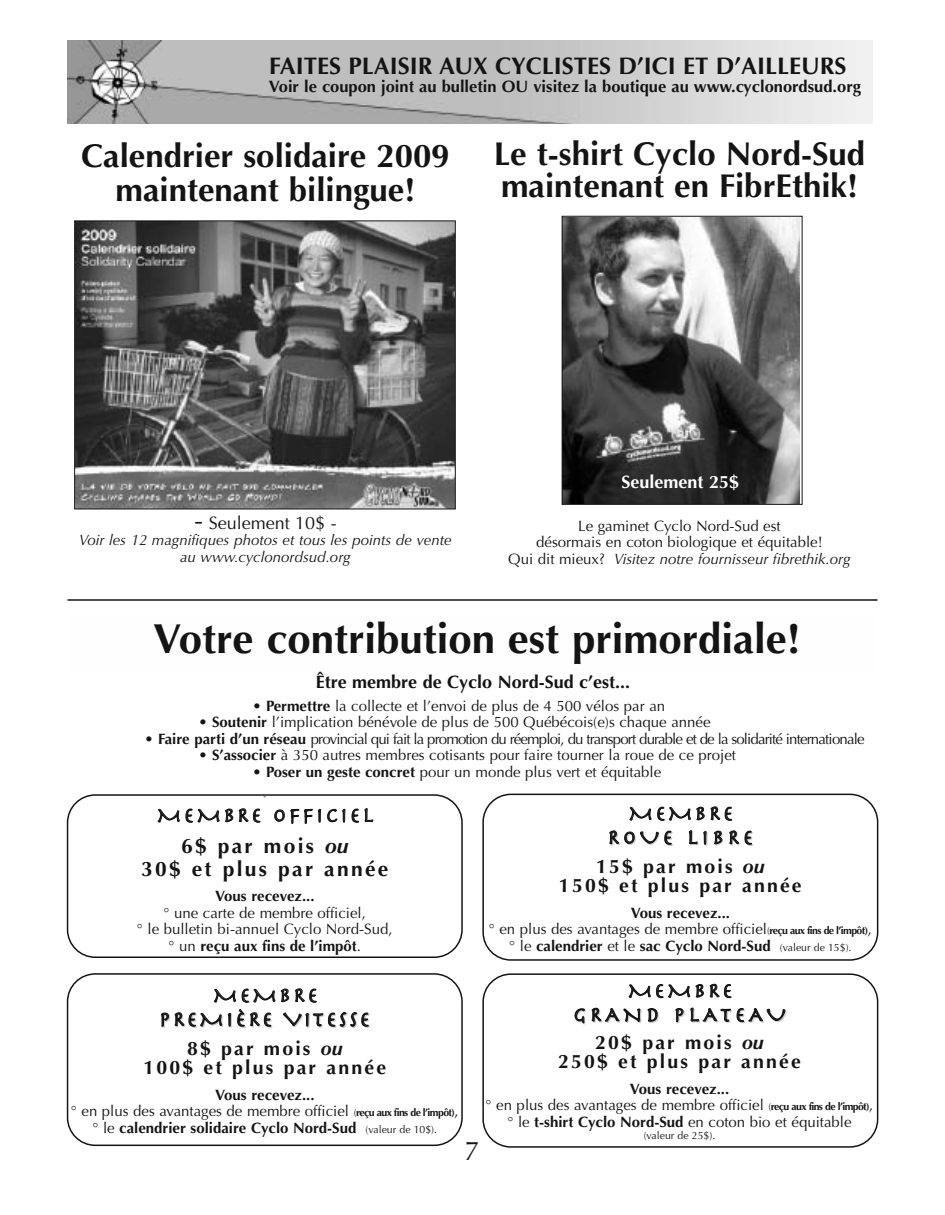
<style>
.page{position:relative;width:945px;height:1215px;background:#fff}
.page>*{position:absolute;margin:0;border:0;box-sizing:border-box;transform-origin:0 0}
.t1{font:700 42px "Optima";color:#141414}
.t2{font:700 33px/31.5px "Optima";color:#141414}
.t3{font:27px "Optima";color:#141414}
.t4{font:700 24px "Optima";color:#141414}
.t5{font:21px/24px "Herculanum";letter-spacing:.125em;color:#141414;text-align:center}
.t6{font:700 21px/22.5px "Optima";letter-spacing:.11em;color:#141414;text-align:center}
.t7{font:21px/24px "Herculanum";letter-spacing:.175em;color:#141414;text-align:center}
.t8{font:21px/24px "Herculanum";letter-spacing:.17em;color:#141414;text-align:center}
.t9{font:700 19.5px/19.5px "Optima";letter-spacing:.11em;color:#141414;text-align:center}
.t10{font:700 18px "Optima";color:#141414}
.t11{font:18px "Optima";color:#141414}
.t12{font:700 18px "Optima";color:#fff}
.t13{font:700 16.5px "Optima";color:#141414}
.t14{font:15px/16.5px "Optima";color:#141414;text-align:center}
.t15{font:700 15px/16.5px "Optima";color:#141414;text-align:center}
.t16{font:15px "Optima";letter-spacing:-.055em;color:#141414}
.t17{font:italic 15px/16.5px "Optima";color:#141414;text-align:center}
.t18{font:10.5px "Optima";color:#141414}
.t19{font:7.5px "Helvetica";color:#141414}
.s1{font-size:27px}
.s2{font-style:italic}
.s3{font-weight:700}
.s4{font-weight:400}
.s5{font-weight:400;font-size:10.5px}
.s6{font-size:10.5px}
.s7{font-weight:700;font-size:10.5px}
</style>
<div class="page">
<img style="left:68px;top:40px;width:804px;height:84px">
<img style="left:76px;top:222px;width:378px;height:285px">
<div style="left:74px;top:220px;width:382px;height:289px;border:1px solid #141414"></div>
<img style="left:564px;top:218px;width:236px;height:285px">
<div style="left:562px;top:216px;width:240px;height:289px;border:1px solid #141414"></div>
<svg style="left:482px;top:973px;width:396px;height:175px"></svg>
<svg style="left:67px;top:973px;width:396px;height:173px"></svg>
<svg style="left:482px;top:794px;width:396px;height:167px"></svg>
<svg style="left:67px;top:794px;width:396px;height:164px"></svg>
<hr style="left:68px;top:599px;width:810px;height:2px;background:#141414">
<h3 class="t4" style="left:269px;top:52px;width:579px">FAITES PLAISIR AUX CYCLISTES D’ICI ET D’AILLEURS</h3>
<p class="t13" style="left:269px;top:76px;width:594px">Voir le coupon joint au bulletin OU visitez la boutique au www.cyclonordsud.org</p>
<h2 class="t2" style="left:81px;top:139px;width:370px;line-height:34.5px;text-align:center">Calendrier solidaire 2009 maintenant bilingue!</h2>
<h2 class="t2" style="left:494px;top:139px;width:373px">Le t-shirt Cyclo Nord-Sud maintenant en FibrEthik!</h2>
<p class="t11" style="left:194px;top:512px;width:144px"><span class="s1">-</span> Seulement 10$ -</p>
<p class="t17" style="left:79px;top:532px;width:374px">Voir les 12 magnifiques photos et tous les points de vente au www.cyclonordsud.org</p>
<p class="t12" style="left:621px;top:472px;width:119px">Seulement 25$</p>
<p class="t14" style="left:508px;top:518px;width:344px">Le gaminet Cyclo Nord-Sud est<br>désormais en coton biologique et équitable!<br>Qui dit mieux? <span class="s2">Visitez notre fournisseur fibrethik.org</span></p>
<h1 class="t1" style="left:153px;top:614px;width:649px">Votre contribution est primordiale!</h1>
<p class="t10" style="left:316px;top:672px;width:316px">Être membre de Cyclo Nord-Sud c’est...</p>
<p class="t14" style="left:252px;top:698px;width:414px">• <span class="s3">Permettre</span> la collecte et l’envoi de plus de 4 500 vélos par an</p>
<p class="t14" style="left:198px;top:714px;width:514px">• <span class="s3">Soutenir</span> l’implication bénévole de plus de 500 Québécois(e)s chaque année</p>
<p class="t16" style="left:144px;top:730px;width:722px">• <span class="s3">Faire parti d’un réseau</span> provincial qui fait la promotion du réemploi, du transport durable et de la solidarité internationale</p>
<p class="t14" style="left:198px;top:747px;width:539px">• <span class="s3">S’associer</span> à 350 autres membres cotisants pour faire tourner la roue de ce projet</p>
<p class="t14" style="left:252px;top:764px;width:410px">• <span class="s3">Poser un geste concret</span> pour un monde plus vert et équitable</p>
<p class="t19" style="left:264px;top:792px;width:4px">-</p>
<h3 class="t5" style="left:157px;top:802px;width:218px">MEMBRE OFFICIEL</h3>
<h3 class="t6" style="left:141px;top:835px;width:249px">6$ par mois <span class="s2">ou<br></span>30$ et plus par année</h3>
<p class="t15" style="left:215px;top:888px;width:101px">Vous recevez...</p>
<p class="t14" style="left:137px;top:905px;width:257px">° une carte de membre officiel,<br>° le bulletin bi-annuel Cyclo Nord-Sud, ° un <span class="s3">reçu aux fins de l’impôt</span>.</p>
<h3 class="t5" style="left:159px;top:982px;width:212px">MEMBRE<br>PREMIÈRE VITESSE</h3>
<h3 class="t9" style="left:143px;top:1039px;width:244px">8$ par mois <span class="s2">ou<br></span>100$ et plus par année</h3>
<p class="t15" style="left:71px;top:1087px;width:389px">Vous recevez...<br><span class="s4">° en plus des avantages de membre officiel</span> <span class="s5">(</span><span class="s6">reçu aux fins de l’impôt)</span><span class="s4">, ° le</span> calendrier solidaire Cyclo Nord-Sud <span class="s5">(valeur de 10$).</span></p>
<h3 class="t3" style="left:465px;top:1135px;width:17px">7</h3>
<h3 class="t8" style="left:607px;top:800px;width:147px">MEMBRE<br>ROUE LIBRE</h3>
<h3 class="t9" style="left:559px;top:856px;width:244px">15$ par mois <span class="s2">ou<br></span>150$ et plus par année</h3>
<p class="t14" style="left:489px;top:904px;width:385px"><span class="s3">Vous recevez...<br></span>° en plus des avantages de membre officiel<span class="s6">(</span><span class="s7">reçu aux fins de l’impôt)</span>, ° le <span class="s3">calendrier</span> et le <span class="s3">sac Cyclo Nord-Sud</span> <span class="s6">(valeur de 15$).</span></p>
<h3 class="t7" style="left:573px;top:978px;width:214px">MEMBRE<br>GRAND PLATEAU</h3>
<h3 class="t9" style="left:558px;top:1032px;width:244px">20$ par mois <span class="s2">ou<br></span>250$ et plus par année</h3>
<p class="t14" style="left:486px;top:1080px;width:389px"><span class="s3">Vous recevez...<br></span>° en plus des avantages de membre officiel <span class="s6">(</span><span class="s7">reçu aux fins de l’impôt)</span>, ° le <span class="s3">t-shirt Cyclo Nord-Sud</span> en coton bio et équitable</p>
<p class="t18" style="left:644px;top:1129px;width:73px">(valeur de 25$).</p>
</div>
